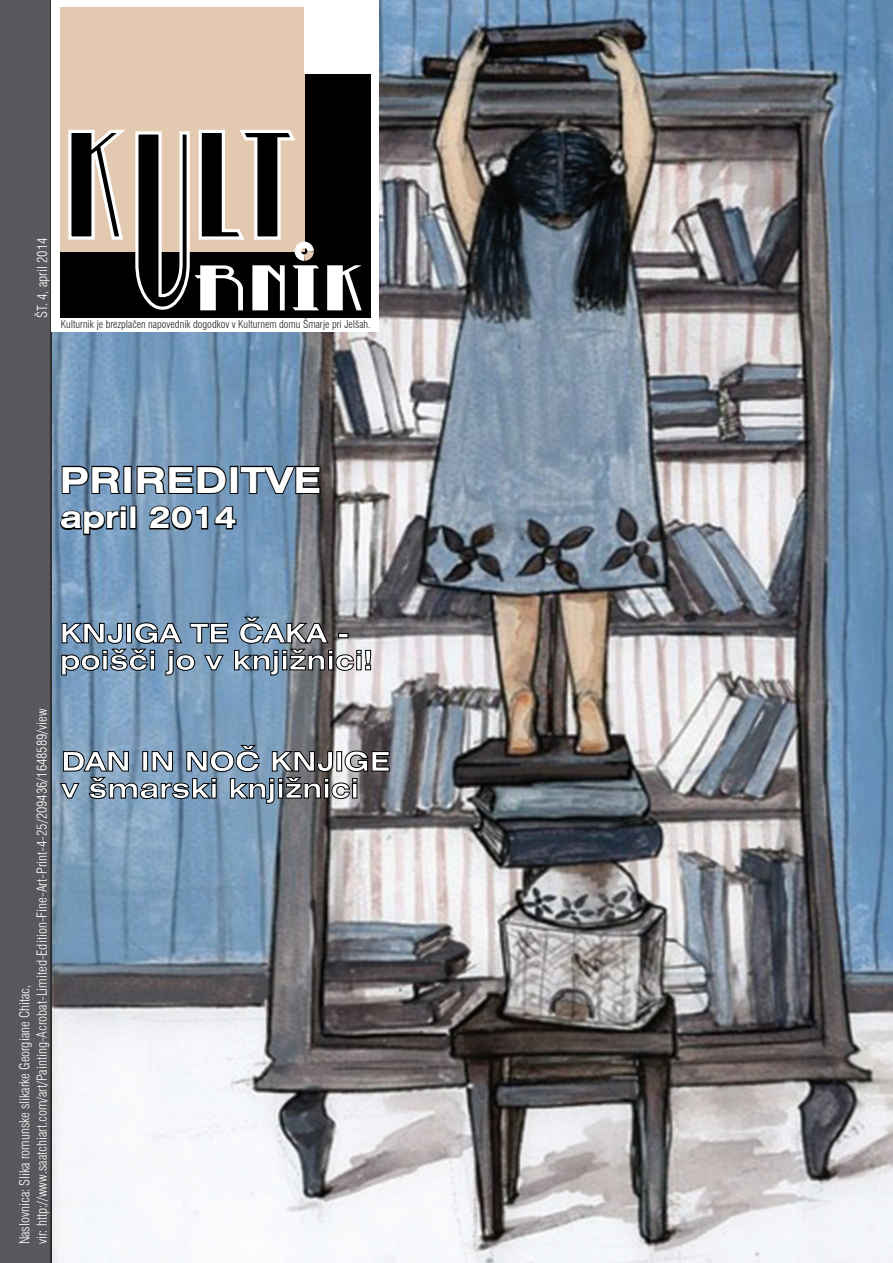
<style>
.page{position:relative;width:893px;height:1263px;background:#fff}
.page>*{position:absolute;margin:0;border:0;box-sizing:border-box;transform-origin:0 0}
.t1{font:700 expanded 36px "Swiss 721 BT";letter-spacing:.025em;color:#fff}
.t2{font:700 expanded 30px "Swiss 721 BT";color:#fff}
.t3{font:700 expanded 27px/27px "Swiss 721 BT";color:#fff}
.t4{font:300 condensed 13.5px/17.5px "Swiss 721 BT";color:#fff}
.t5{font:300 condensed 10.5px "Swiss 721 BT";color:#231f20}
</style>
<div class="page">
<img style="left:52px;top:0;width:841px;height:1263px">
<div style="left:0;top:0;width:52px;height:1263px;background:#58575b"></div>
<div style="left:51px;top:0;width:328px;height:332px;background:#fff"></div>
<div style="left:60px;top:74px;width:311px;height:244px;background:#000"></div>
<svg style="left:327px;top:265px;width:35px;height:45px"></svg>
<div style="left:60px;top:7px;width:244px;height:244px;background:#e3c9af"></div>
<svg style="left:67px;top:128px;width:252px;height:183px"></svg>
<svg style="left:61px;top:616px;width:310px;height:60px;background:#6c8196"></svg>
<div style="left:123px;top:466px;width:9px;height:28px;border:2px solid #000"></div>
<svg style="left:59px;top:464px;width:69px;height:115px;background:#607d9b"></svg>
<div style="left:130px;top:506px;width:7px;height:23px;border:2px solid #000"></div>
<svg style="left:136px;top:464px;width:186px;height:115px;background:#658099"></svg>
<svg style="left:59px;top:744px;width:331px;height:60px;background:#6b7d8e"></svg>
<div style="left:352px;top:783px;width:5px;height:15px;border:1px solid #000"></div>
<p class="t4" style="left:33px;top:318px;width:81px;rotate:-90deg">ŠT. 4, april 2014</p>
<p class="t5" style="left:61px;top:318px;width:311px">Kulturnik je brezplačen napovednik dogodkov v Kulturnem domu Šmarje pri Jelšah.</p>
<h1 class="t1" style="left:60px;top:458px;width:262px">Prireditve</h1>
<h2 class="t2" style="left:60px;top:500px;width:178px">april 2014</h2>
<h3 class="t3" style="left:60px;top:620px;width:315px">knjiga te čaka - poišči jo v knjižnici!</h3>
<p class="t4" style="left:16px;top:1244px;width:537px;rotate:-90deg">Naslovnica: Slika romunske slikarke Georgiane Chitac,<br>vir: http://www.saatchiart.com/art/Painting-Acrobat-Limited-Edition-Fine-Art-Print-4-25/209436/1648589/view</p>
<h3 class="t3" style="left:61px;top:748px;width:299px">DAN IN NOČ KNJIGE<br>v šmarski knjižnici</h3>
</div>
